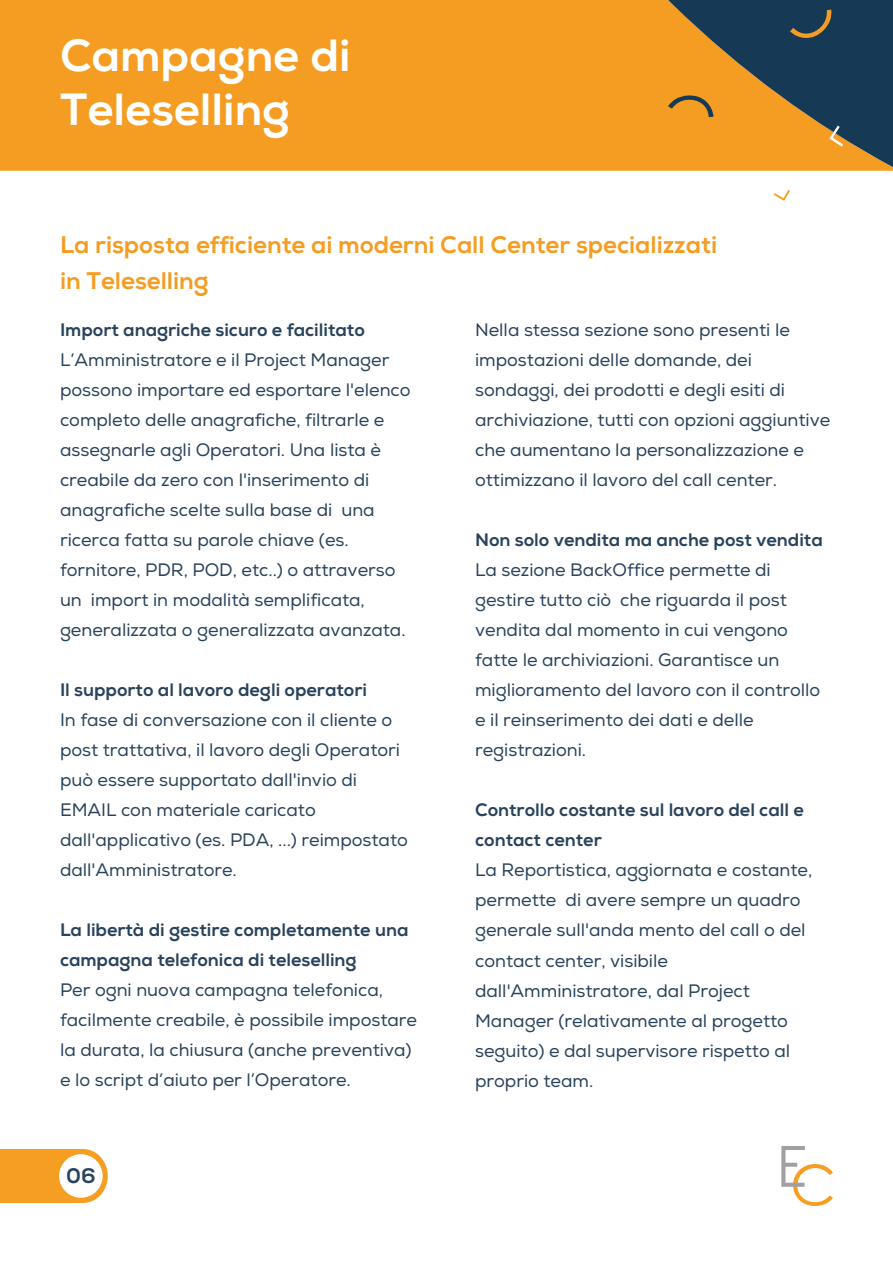
<style>
.page{position:relative;width:893px;height:1263px;background:#fff}
.page>*{position:absolute;margin:0;border:0;box-sizing:border-box;transform-origin:0 0}
.t1{font:800 45px/54px "Nexa";color:#fff}
.t2{font:800 24px/36px "Nexa";color:#f49d22}
.t3{font:800 21px "Nexa";color:#29435c}
.t4{font:18px/30px "Nexa";color:#29435c}
.t5{font:800 18px/30px "Nexa";color:#29435c}
</style>
<div class="page">
<div style="left:0;top:0;width:893px;height:171px;background:#f49d22"></div>
<svg style="left:0;top:1149px;width:108px;height:54px"></svg>
<div style="left:59px;top:1154px;width:44px;height:44px;background:#fff;border-radius:50%"></div>
<svg style="left:781px;top:1146px;width:52px;height:60px"></svg>
<svg style="left:668px;top:0;width:225px;height:167px"></svg>
<svg style="left:774px;top:190px;width:16px;height:11px"></svg>
<h1 class="t1" style="left:60px;top:29px;width:292px">Campagne di<br>Teleselling</h1>
<h2 class="t2" style="left:60px;top:227px;width:659px">La risposta efficiente ai moderni Call Center specializzati in Teleselling</h2>
<p class="t5" style="left:60px;top:315px;width:306px">Import anagriche sicuro e facilitato</p>
<p class="t4" style="left:60px;top:345px;width:352px">L’Amministratore e il Project Manager possono importare ed esportare l'elenco completo delle anagrafiche, filtrarle e assegnarle agli Operatori. Una lista è creabile da zero con l'inserimento di anagrafiche scelte sulla base di una ricerca fatta su parole chiave (es. fornitore, PDR, POD, etc..) o attraverso un import in modalità semplificata, generalizzata o generalizzata avanzata.</p>
<p class="t5" style="left:60px;top:675px;width:309px">Il supporto al lavoro degli operatori</p>
<p class="t4" style="left:60px;top:705px;width:349px">In fase di conversazione con il cliente o post trattativa, il lavoro degli Operatori può essere supportato dall'invio di EMAIL con materiale caricato dall'applicativo (es. PDA, ...) reimpostato dall'Amministratore.</p>
<p class="t5" style="left:60px;top:915px;width:350px">La libertà di gestire completamente una campagna telefonica di teleselling</p>
<p class="t4" style="left:60px;top:975px;width:359px">Per ogni nuova campagna telefonica, facilmente creabile, è possibile impostare la durata, la chiusura (anche preventiva) e lo script d’aiuto per l’Operatore.</p>
<p class="t3" style="left:66px;top:1163px;width:31px">06</p>
<p class="t4" style="left:475px;top:315px;width:357px">Nella stessa sezione sono presenti le impostazioni delle domande, dei sondaggi, dei prodotti e degli esiti di archiviazione, tutti con opzioni aggiuntive che aumentano la personalizzazione e ottimizzano il lavoro del call center.</p>
<p class="t5" style="left:475px;top:525px;width:349px">Non solo vendita ma anche post vendita</p>
<p class="t4" style="left:475px;top:555px;width:347px">La sezione BackOffice permette di gestire tutto ciò che riguarda il post vendita dal momento in cui vengono fatte le archiviazioni. Garantisce un miglioramento del lavoro con il controllo e il reinserimento dei dati e delle registrazioni.</p>
<p class="t5" style="left:475px;top:795px;width:330px">Controllo costante sul lavoro del call e contact center</p>
<p class="t4" style="left:475px;top:856px;width:339px">La Reportistica, aggiornata e costante, permette di avere sempre un quadro generale sull'anda mento del call o del contact center, visibile dall'Amministratore, dal Project Manager (relativamente al progetto seguito) e dal supervisore rispetto al proprio team.</p>
</div>
